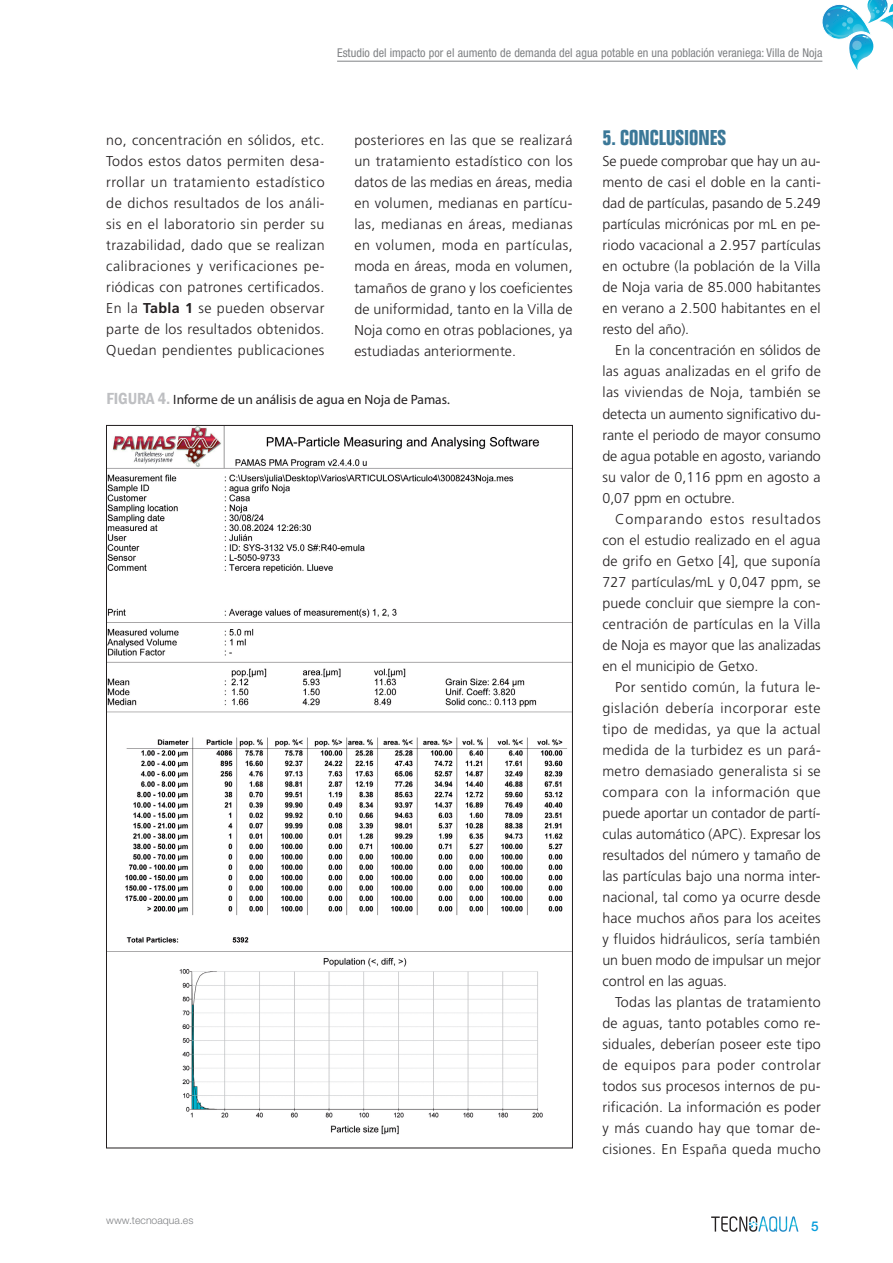
<style>
.page{position:relative;width:893px;height:1263px;background:#fff}
.page>*{position:absolute;margin:0;border:0;box-sizing:border-box;transform-origin:0 0}
.t1{font:700 condensed 21px "Folio";color:#3b7898}
.t2{font:300 14.25px/21px "Frutiger LT Std";letter-spacing:.01em;color:#231f20;text-align:justify}
.t3{font:13.5px "Myriad Pro";color:#231f20}
.t4{font:500 13.5px "Helvetica Neue LT Std";color:#069ddc}
.t5{font:condensed 12.15px "Helvetica Neue LT Std";color:#808285}
.t6{font:300 10.5px "Helvetica Neue LT Std";color:#808285}
.s1{font-weight:700}
.s2{font-family:"Franklin Gothic";font-weight:600;font-stretch:condensed;font-size:16.5px;color:#bebfc2}
</style>
<div class="page">
<hr style="left:337px;top:61px;width:485px;height:1px;background:#808285">
<svg style="left:711px;top:1216px;width:87px;height:16px"></svg>
<svg style="left:820px;top:0;width:73px;height:70px"></svg>
<img style="left:108px;top:427px;width:463px;height:708px">
<p class="t5" style="left:337px;top:45px;width:487px">Estudio del impacto por el aumento de demanda del agua potable en una población veraniega: Villa de Noja</p>
<p class="t2" style="left:106px;top:130px;width:220px">no, concentración en sólidos, etc.<br>Todos estos datos permiten desa&shy;rrollar un tratamiento estadístico de dichos resultados de los análi&shy;sis en el laboratorio sin perder su trazabilidad, dado que se realizan calibraciones y verificaciones pe&shy;riódicas con patrones certificados.<br>En la <span class="s1">Tabla 1</span> se pueden observar parte de los resultados obtenidos.<br>Quedan pendientes publicaciones</p>
<p class="t2" style="left:354px;top:130px;width:220px">posteriores en las que se realizará un tratamiento estadístico con los datos de las medias en áreas, media en volumen, medianas en partícu&shy;las, medianas en áreas, medianas en volumen, moda en partículas, moda en áreas, moda en volumen, tamaños de grano y los coeficientes de uniformidad, tanto en la Villa de Noja como en otras poblaciones, ya estudiadas anteriormente.</p>
<p class="t3" style="left:106px;top:391px;width:345px"><span class="s2">FIGURA 4.</span> Informe de un análisis de agua en Noja de Pamas.</p>
<p class="t6" style="left:106px;top:1213px;width:89px">www.tecnoaqua.es</p>
<h1 class="t1" style="left:602px;top:126px;width:28px">5. CONCLU</h1>
<h1 class="t1" style="left:675px;top:126px;width:52px">SIONES</h1>
<p class="t2" style="left:602px;top:151px;width:220px">Se puede comprobar que hay un au&shy;mento de casi el doble en la canti&shy;dad de partículas, pasando de 5.249 partículas micrónicas por mL en pe&shy;riodo vacacional a 2.957 partículas en octubre (la población de la Villa de Noja varia de 85.000 habitantes en verano a 2.500 habitantes en el resto del año).</p>
<p class="t2" style="left:602px;top:340px;width:220px;text-indent:13px">En la concentración en sólidos de las aguas analizadas en el grifo de las viviendas de Noja, también se detecta un aumento significativo du&shy;rante el periodo de mayor consumo de agua potable en agosto, variando su valor de 0,116 ppm en agosto a 0,07 ppm en octubre.</p>
<p class="t2" style="left:602px;top:508px;width:220px;text-indent:13px">Comparando estos resultados con el estudio realizado en el agua de grifo en Getxo [4], que suponía 727 partículas/mL y 0,047 ppm, se puede concluir que siempre la con&shy;centración de partículas en la Villa de Noja es mayor que las analizadas en el municipio de Getxo.</p>
<p class="t2" style="left:602px;top:676px;width:220px;text-indent:13px">Por sentido común, la futura le&shy;gislación debería incorporar este tipo de medidas, ya que la actual medida de la turbidez es un pará&shy;metro demasiado generalista si se compara con la información que puede aportar un contador de partí&shy;culas automático (APC). Expresar los resultados del número y tamaño de las partículas bajo una norma inter&shy;nacional, tal como ya ocurre desde hace muchos años para los aceites y fluidos hidráulicos, sería también un buen modo de impulsar un mejor control en las aguas.</p>
<p class="t2" style="left:602px;top:991px;width:220px;text-indent:13px">Todas las plantas de tratamiento de aguas, tanto potables como re&shy;siduales, deberían poseer este tipo de equipos para poder controlar todos sus procesos internos de pu&shy;rificación. La información es poder y más cuando hay que tomar de&shy;cisiones. En España queda mucho</p>
<p class="t4" style="left:811px;top:1218px;width:9px">5</p>
</div>
